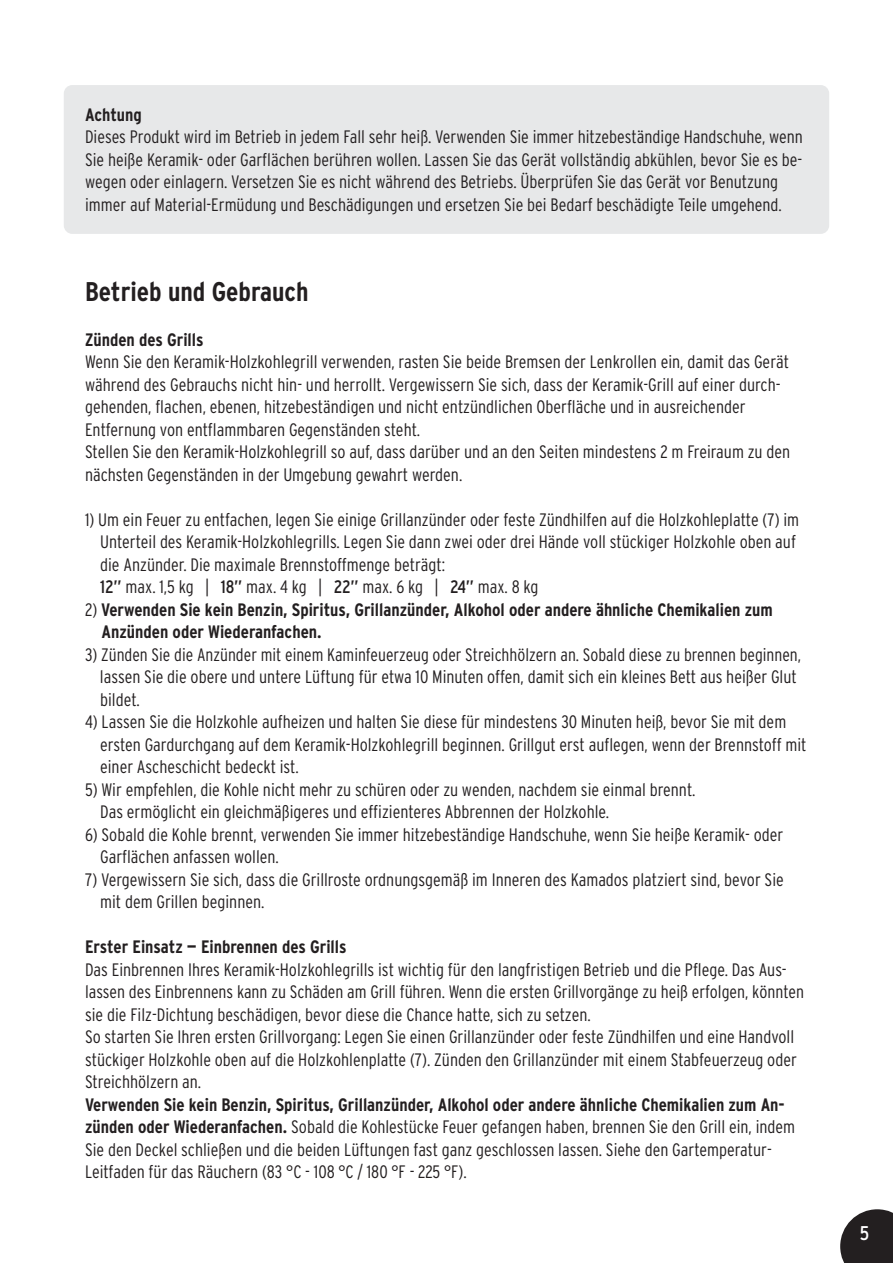
<style>
.page{position:relative;width:893px;height:1263px;background:#fff}
.page>*{position:absolute;margin:0;border:0;box-sizing:border-box;transform-origin:0 0}
.t1{font:700 condensed 27px "Interstate Plus";color:#231f20}
.t2{font:condensed 19.8px "Interstate Plus";color:#fff}
.t3{font:300 condensed 18px/22.5px "Interstate Plus";color:#231f20}
.t4{font:700 condensed 18px/22.5px "Interstate Plus";color:#231f20}
.s1{font-weight:400}
.s2{font-weight:300}
.s3{font-weight:700}
</style>
<div class="page">
<svg style="left:840px;top:1209px;width:53px;height:54px;background:#3f3b3c"></svg>
<div style="left:64px;top:85px;width:765px;height:149px;background:#e7e8e9;border-radius:9px"></div>
<p class="t4" style="left:85px;top:103px;width:58px">Achtung</p>
<p class="t3" style="left:85px;top:126px;width:719px">Dieses Produkt wird im Betrieb in jedem Fall sehr heiß. Verwenden Sie immer hitzebeständige Handschuhe, wenn Sie heiße Keramik- oder Garflächen berühren wollen. Lassen Sie das Gerät vollständig abkühlen, bevor Sie es be&shy;wegen oder einlagern. Versetzen Sie es nicht während des Betriebs. Überprüfen Sie das Gerät vor Benutzung immer auf Material-Ermüdung und Beschädigungen und ersetzen Sie bei Bedarf beschädigte Teile umgehend.</p>
<h1 class="t1" style="left:85px;top:275px;width:225px">Betrieb und Gebrauch</h1>
<p class="t4" style="left:85px;top:328px;width:120px">Zünden des Grills</p>
<p class="t3" style="left:85px;top:351px;width:707px">Wenn Sie den Keramik-Holzkohlegrill verwenden, rasten Sie beide Bremsen der Lenkrollen ein, damit das Gerät während des Gebrauchs nicht hin- und herrollt. Vergewissern Sie sich, dass der Keramik-Grill auf einer durch&shy;gehenden, flachen, ebenen, hitzebeständigen und nicht entzündlichen Oberfläche und in ausreichender Entfernung von entflammbaren Gegenständen steht.<br>Stellen Sie den Keramik-Holzkohlegrill so auf, dass darüber und an den Seiten mindestens 2 m Freiraum zu den nächsten Gegenständen in der Umgebung gewahrt werden.</p>
<p class="t3" style="left:100px;top:508px;width:700px;text-indent:-15px">1) Um ein Feuer zu entfachen, legen Sie einige Grillanzünder oder feste Zündhilfen auf die Holzkohleplatte (7) im Unterteil des Keramik-Holzkohlegrills. Legen Sie dann zwei oder drei Hände voll stückiger Holzkohle oben auf die Anzünder. Die maximale Brennstoffmenge beträgt:<br><span class="s1">12”</span> max. 1,5 kg | <span class="s1">18”</span> max. 4 kg | <span class="s1">22”</span> max. 6 kg | <span class="s1">24”</span> max. 8 kg</p>
<p class="t4" style="left:102px;top:598px;width:672px;text-indent:-17px"><span class="s2">2)</span> Verwenden Sie kein Benzin, Spiritus, Grillanzünder, Alkohol oder andere ähnliche Chemikalien zum<br>Anzünden oder Wiederanfachen.</p>
<p class="t3" style="left:100px;top:643px;width:703px;text-indent:-15px">3) Zünden Sie die Anzünder mit einem Kaminfeuerzeug oder Streichhölzern an. Sobald diese zu brennen beginnen, lassen Sie die obere und untere Lüftung für etwa 10 Minuten offen, damit sich ein kleines Bett aus heißer Glut bildet.</p>
<p class="t3" style="left:100px;top:711px;width:708px;text-indent:-15px">4) Lassen Sie die Holzkohle aufheizen und halten Sie diese für mindestens 30 Minuten heiß, bevor Sie mit dem ersten Gardurchgang auf dem Keramik-Holzkohlegrill beginnen. Grillgut erst auflegen, wenn der Brennstoff mit einer Ascheschicht bedeckt ist.</p>
<p class="t3" style="left:100px;top:778px;width:597px;text-indent:-15px">5) Wir empfehlen, die Kohle nicht mehr zu schüren oder zu wenden, nachdem sie einmal brennt.<br>Das ermöglicht ein gleichmäßigeres und effizienteres Abbrennen der Holzkohle.</p>
<p class="t3" style="left:100px;top:823px;width:685px;text-indent:-15px">6) Sobald die Kohle brennt, verwenden Sie immer hitzebeständige Handschuhe, wenn Sie heiße Keramik- oder<br>Garflächen anfassen wollen.</p>
<p class="t3" style="left:100px;top:868px;width:685px;text-indent:-15px">7) Vergewissern Sie sich, dass die Grillroste ordnungsgemäß im Inneren des Kamados platziert sind, bevor Sie mit dem Grillen beginnen.</p>
<p class="t4" style="left:85px;top:936px;width:263px">Erster Einsatz — Einbrennen des Grills</p>
<p class="t3" style="left:85px;top:958px;width:720px">Das Einbrennen Ihres Keramik-Holzkohlegrills ist wichtig für den langfristigen Betrieb und die Pflege. Das Aus&shy;lassen des Einbrennens kann zu Schäden am Grill führen. Wenn die ersten Grillvorgänge zu heiß erfolgen, könnten sie die Filz-Dichtung beschädigen, bevor diese die Chance hatte, sich zu setzen.<br>So starten Sie Ihren ersten Grillvorgang: Legen Sie einen Grillanzünder oder feste Zündhilfen und eine Handvoll stückiger Holzkohle oben auf die Holzkohlenplatte (7). Zünden den Grillanzünder mit einem Stabfeuerzeug oder Streichhölzern an.</p>
<p class="t3" style="left:85px;top:1093px;width:712px"><span class="s3">Verwenden Sie kein Benzin, Spiritus, Grillanzünder, Alkohol oder andere ähnliche Chemikalien zum An&shy;zünden oder Wiederanfachen.</span> Sobald die Kohlestücke Feuer gefangen haben, brennen Sie den Grill ein, indem Sie den Deckel schließen und die beiden Lüftungen fast ganz geschlossen lassen. Siehe den Gartemperatur-Leitfaden für das Räuchern (83 °C - 108 °C / 180 °F - 225 °F).</p>
<p class="t2" style="left:860px;top:1221px;width:11px">5</p>
</div>
